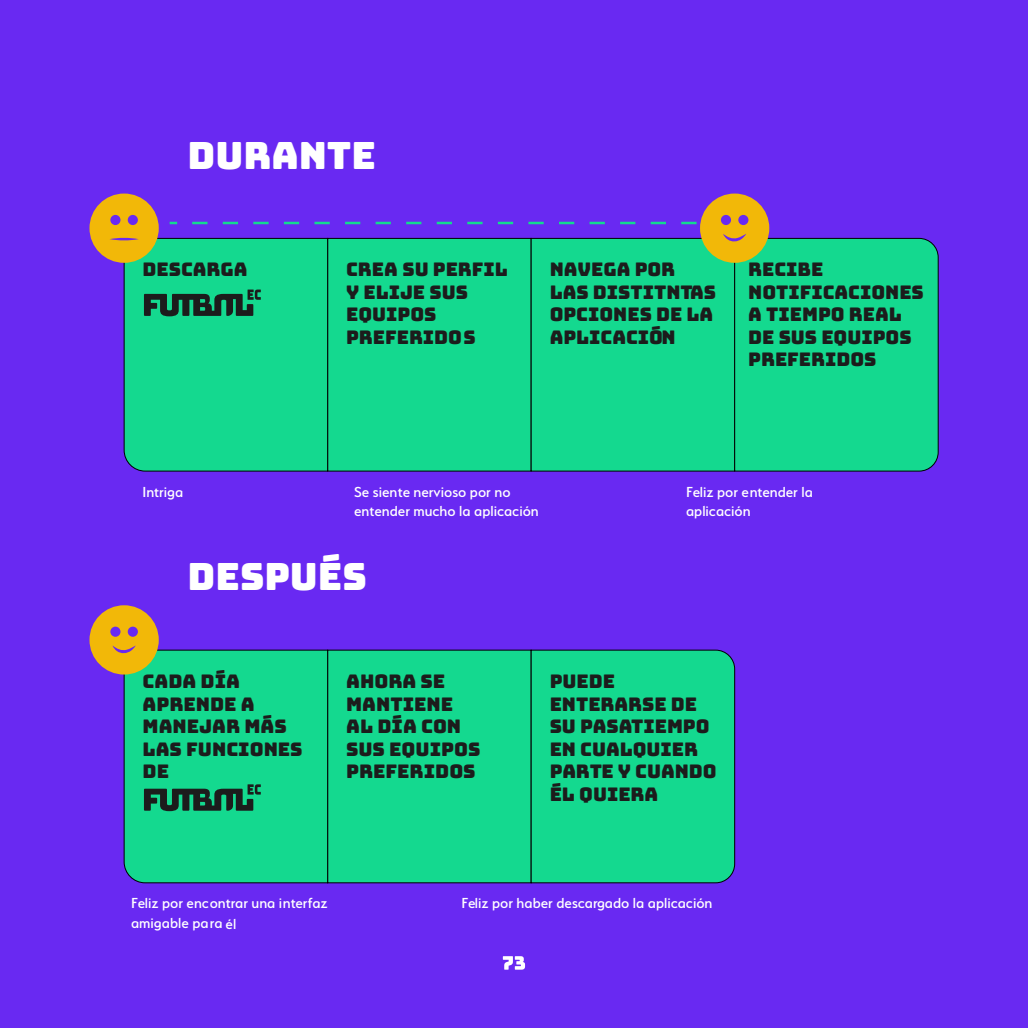
<style>
.page{position:relative;width:1028px;height:1028px;background:#6929f2}
.page>*{position:absolute;margin:0;border:0;box-sizing:border-box;transform-origin:0 0}
.t1{font:37.5px "Bungee";color:#fff}
.t2{font:18.75px/22.5px "Bungee";color:#1c1c1c}
.Serenity_blanca{font:500 16.25px/19.5px "Serenity";color:#fff}
</style>
<div class="page">
<div style="left:327px;top:238px;width:204px;height:233px;background:#14d98f"></div>
<div style="left:123px;top:238px;width:205px;height:234px;background:#14d98f"></div>
<div style="left:531px;top:238px;width:204px;height:233px;background:#14d98f"></div>
<div style="left:734px;top:238px;width:204px;height:234px;background:#14d98f"></div>
<div style="left:89px;top:193px;width:70px;height:70px;background:#f2b808;border-radius:50%"></div>
<svg style="left:170px;top:222px;width:7px;height:2px"></svg>
<svg style="left:192px;top:222px;width:504px;height:2px"></svg>
<div style="left:110px;top:215px;width:10px;height:10px;background:#6929f2;border-radius:50%"></div>
<div style="left:128px;top:215px;width:10px;height:10px;background:#6929f2;border-radius:50%"></div>
<div style="left:700px;top:193px;width:69px;height:70px;background:#f2b808;border-radius:50%"></div>
<svg style="left:723px;top:234px;width:23px;height:8px"></svg>
<div style="left:721px;top:215px;width:10px;height:10px;background:#6929f2;border-radius:50%"></div>
<div style="left:738px;top:215px;width:10px;height:10px;background:#6929f2;border-radius:50%"></div>
<div style="left:327px;top:650px;width:204px;height:233px;background:#14d98f"></div>
<div style="left:123px;top:649px;width:205px;height:234px;background:#14d98f"></div>
<div style="left:530px;top:649px;width:205px;height:234px;background:#14d98f"></div>
<div style="left:89px;top:605px;width:70px;height:69px;background:#f2b808;border-radius:50%"></div>
<div style="left:110px;top:626px;width:10px;height:11px;background:#6929f2;border-radius:50%"></div>
<div style="left:128px;top:626px;width:10px;height:11px;background:#6929f2;border-radius:50%"></div>
<svg style="left:112px;top:645px;width:24px;height:9px"></svg>
<svg style="left:144px;top:289px;width:117px;height:28px;background:#18714f"></svg>
<svg style="left:144px;top:784px;width:117px;height:27px;background:#186d4d"></svg>
<svg style="left:110px;top:237px;width:29px;height:4px"></svg>
<svg style="left:503px;top:956px;width:22px;height:13px"></svg>
<h1 class="t1" style="left:187px;top:134px;width:190px">DURANTE</h1>
<p class="t2" style="left:143px;top:258px;width:106px">DESCARGA</p>
<p class="t2" style="left:346px;top:258px;width:163px">CREA SU PERFIL<br>Y ELIJE SUS<br>EQUIPOS<br>PREFERIDOS</p>
<p class="t2" style="left:549px;top:258px;width:168px">NAVEGA POR<br>LAS DISTITNTAS<br>OPCIONES DE LA<br>APLICACIÓN</p>
<p class="t2" style="left:748px;top:258px;width:177px">RECIBE<br>NOTIFICACIONES<br>A TIEMPO REAL<br>DE SUS EQUIPOS<br>PREFERIDOS</p>
<p class="Serenity_blanca" style="left:143px;top:482px;width:42px">Intriga</p>
<p class="Serenity_blanca" style="left:354px;top:482px;width:186px">Se siente nervioso por no entender mucho la aplicación</p>
<p class="Serenity_blanca" style="left:686px;top:482px;width:128px">Feliz por entender la aplicación</p>
<h1 class="t1" style="left:187px;top:555px;width:181px">DESPUÉS</h1>
<p class="t2" style="left:143px;top:670px;width:161px">CADA DÍA<br>APRENDE A<br>MANEJAR MÁS<br>LAS FUNCIONES<br>DE</p>
<p class="t2" style="left:346px;top:670px;width:136px">AHORA SE<br>MANTIENE<br>AL DÍA CON<br>SUS EQUIPOS<br>PREFERIDOS</p>
<p class="t2" style="left:549px;top:670px;width:168px">PUEDE<br>ENTERARSE DE<br>SU PASATIEMPO<br>EN CUALQUIER<br>PARTE Y CUANDO<br>ÉL QUIERA</p>
<p class="Serenity_blanca" style="left:131px;top:893px;width:198px">Feliz por encontrar una interfaz</p>
<p class="Serenity_blanca" style="left:461px;top:893px;width:252px">Feliz por haber descargado la aplicación</p>
<p class="Serenity_blanca" style="left:131px;top:913px;width:107px">amigable para él</p>
</div>
